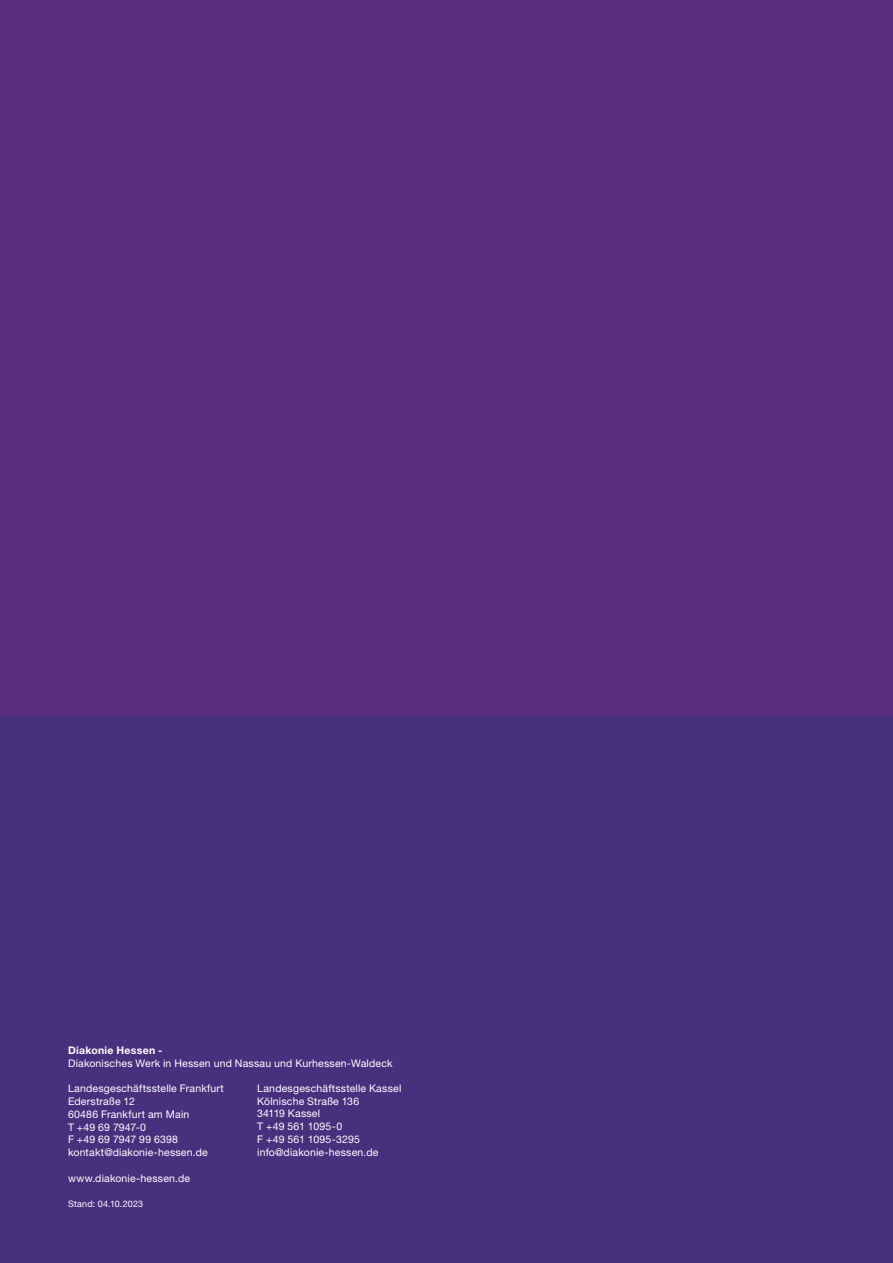
<style>
.page{position:relative;width:893px;height:1263px;background:#fff}
.page>*{position:absolute;margin:0;border:0;box-sizing:border-box;transform-origin:0 0}
.t1{font:10.5px/12.8px "Helvetica Neue LT Std";letter-spacing:.02em;color:#fff}
.t2{font:700 10.5px "Helvetica Neue LT Std";letter-spacing:.025em;color:#fff}
.t3{font:9px "Helvetica Neue LT Std";letter-spacing:.025em;color:#fff}
</style>
<div class="page">
<div style="left:0;top:714px;width:893px;height:549px;background:#48307e"></div>
<div style="left:0;top:0;width:893px;height:714px;background:#5e2e7e"></div>
<p class="t2" style="left:68px;top:1044px;width:96px">Diakonie Hessen -</p>
<p class="t1" style="left:68px;top:1056px;width:326px">Diakonisches Werk in Hessen und Nassau und Kurhessen-Waldeck</p>
<p class="t1" style="left:68px;top:1082px;width:157px">Landesgeschäftsstelle Frankfurt<br>Ederstraße 12<br>60486 Frankfurt am Main<br>T +49 69 7947-0<br>F +49 69 7947 99 6398 kontakt@diakonie-hessen.de</p>
<p class="t1" style="left:68px;top:1171px;width:124px">www.diakonie-hessen.de</p>
<p class="t3" style="left:68px;top:1198px;width:77px">Stand: 04.10.2023</p>
<p class="t1" style="left:257px;top:1081px;width:146px">Landesgeschäftsstelle Kassel<br>Kölnische Straße 136<br>34119 Kassel<br>T +49 561 1095-0<br>F +49 561 1095-3295 info@diakonie-hessen.de</p>
</div>
